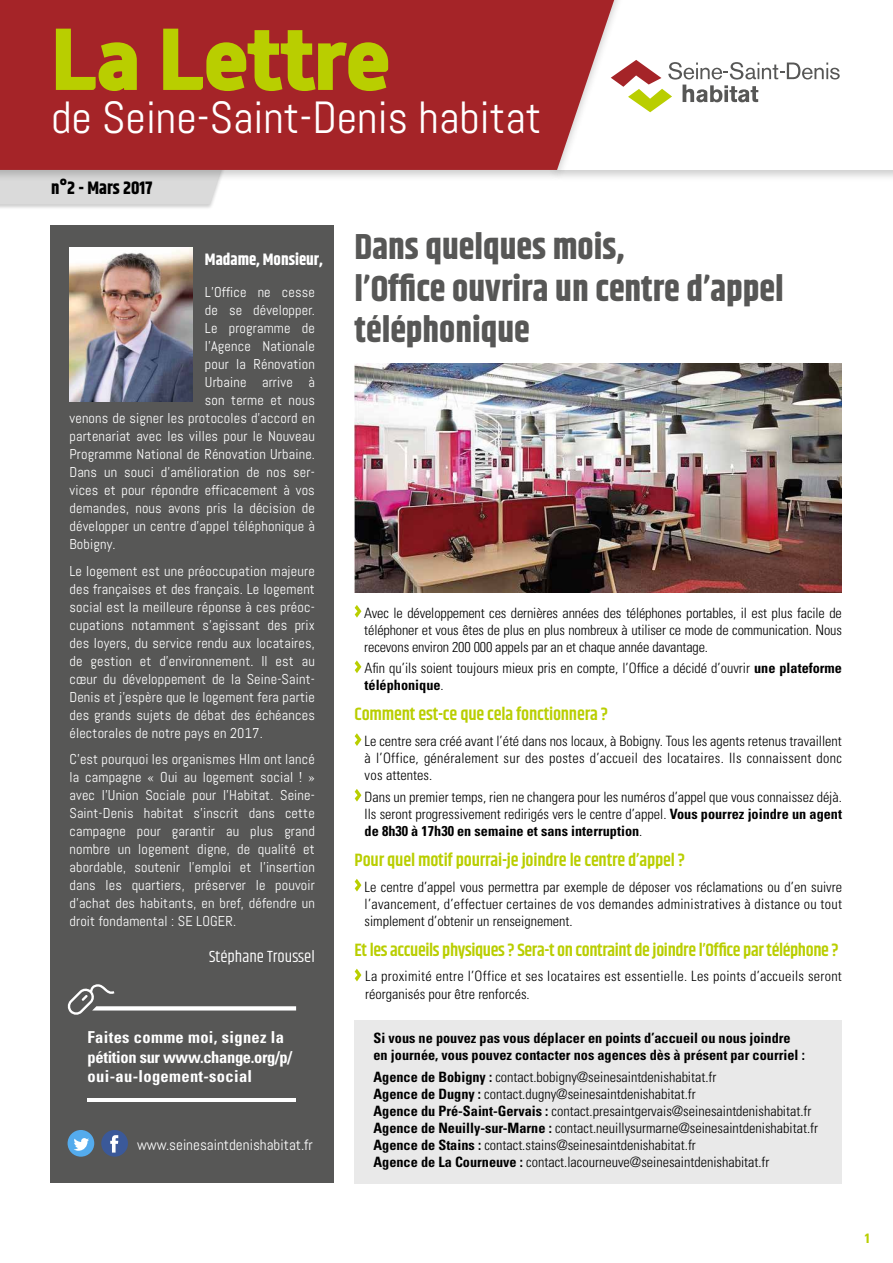
<style>
.page{position:relative;width:893px;height:1263px;background:#fff}
.page>*{position:absolute;margin:0;border:0;box-sizing:border-box;transform-origin:0 0}
.t1{font:700 83.55px "Alwyn New";color:#b9ce00}
.t2{font:45px "Abel";color:#fff}
.t3{font:700 36px/41.7px "Khand";color:#575756}
.t4{font:600 18px "Khand";letter-spacing:-.01em;color:#b9ce00}
.t5{font:700 18px "Khand";color:#000}
.t6{font:700 condensed 16.5px/19.5px "Univers";letter-spacing:.02em;color:#fff}
.t7{font:700 16.5px "Khand";color:#fff}
.t8{font:16.5px "Khand";color:#fff}
.t9{font:15px "Abel";color:#fff}
.t10{font:300 condensed 14.25px/17.1px "Univers";color:#000;text-align:justify}
.t11{font:14.25px/18px "Abel";letter-spacing:.01em;color:#fff;text-align:justify}
.t12{font:700 condensed 14.25px/17.1px "Univers";color:#000}
.t13{font:300 condensed 14.25px/17.1px "Univers";letter-spacing:.02em;color:#000}
.t14{font:700 condensed 13.5px "Univers";color:#b9ce00}
.s1{font-weight:700}
</style>
<div class="page">
<div style="left:50px;top:225px;width:283px;height:958px;background:#575756"></div>
<img style="left:69px;top:248px;width:123px;height:153px">
<div style="left:101px;top:1130px;width:27px;height:27px;background:#3b5999;border-radius:50%"></div>
<svg style="left:110px;top:1135px;width:8px;height:17px"></svg>
<div style="left:68px;top:1130px;width:26px;height:27px;background:#54abed;border-radius:50%"></div>
<svg style="left:74px;top:1138px;width:15px;height:13px"></svg>
<div style="left:0;top:101px;width:246px;height:109px;background:#000;opacity:.2"></div>
<svg style="left:0;top:182px;width:243px;height:22px"></svg>
<div style="left:548px;top:0;width:345px;height:182px;background:#000;opacity:.2"></div>
<div style="left:557px;top:0;width:336px;height:170px;background:#fff"></div>
<div style="left:0;top:0;width:637px;height:182px;background:#000;opacity:.2"></div>
<div style="left:0;top:0;width:614px;height:170px;background:#a52428"></div>
<svg style="left:611px;top:60px;width:229px;height:52px"></svg>
<svg style="left:54px;top:27px;width:84px;height:66px"></svg>
<svg style="left:162px;top:27px;width:228px;height:66px"></svg>
<svg style="left:355px;top:605px;width:6px;height:13px"></svg>
<svg style="left:355px;top:660px;width:6px;height:13px"></svg>
<svg style="left:355px;top:733px;width:6px;height:13px"></svg>
<svg style="left:355px;top:789px;width:6px;height:12px"></svg>
<svg style="left:355px;top:879px;width:6px;height:12px"></svg>
<svg style="left:355px;top:969px;width:6px;height:12px"></svg>
<div style="left:355px;top:1020px;width:487px;height:163px;background:#e9e9e9"></div>
<hr style="left:88px;top:1098px;width:208px;height:4px;background:#fff">
<img style="left:355px;top:364px;width:487px;height:228px">
<svg style="left:67px;top:984px;width:229px;height:31px"></svg>
<h1 class="t1" style="left:51px;top:11px;width:341px">La Lettre</h1>
<h2 class="t2" style="left:51px;top:88px;width:492px">de Seine-Saint-Denis habitat</h2>
<p class="t5" style="left:51px;top:176px;width:103px">n°2 - Mars 2017</p>
<p class="t7" style="left:205px;top:248px;width:119px">Madame, Monsieur,</p>
<p class="t11" style="left:205px;top:283px;width:111px">L’Office ne cesse</p>
<p class="t11" style="left:205px;top:301px;width:111px">de se développer.</p>
<p class="t11" style="left:205px;top:319px;width:111px">Le programme de</p>
<p class="t11" style="left:205px;top:337px;width:111px">l’Agence Nationale</p>
<p class="t11" style="left:205px;top:355px;width:111px">pour la Rénovation</p>
<p class="t11" style="left:205px;top:373px;width:111px">Urbaine arrive à</p>
<p class="t11" style="left:205px;top:391px;width:111px">son terme et nous</p>
<p class="t11" style="left:69px;top:409px;width:247px">venons de signer les protocoles d’accord en</p>
<p class="t11" style="left:69px;top:427px;width:247px">partenariat avec les villes pour le Nouveau</p>
<p class="t11" style="left:69px;top:445px;width:247px">Programme National de Rénovation Urbaine.</p>
<p class="t11" style="left:69px;top:463px;width:247px">Dans un souci d’amélioration de nos ser-</p>
<p class="t11" style="left:69px;top:481px;width:247px">vices et pour répondre efficacement à vos</p>
<p class="t11" style="left:69px;top:499px;width:247px">demandes, nous avons pris la décision de</p>
<p class="t11" style="left:69px;top:517px;width:247px">développer un centre d’appel téléphonique à</p>
<p class="t11" style="left:69px;top:535px;width:48px">Bobigny.</p>
<p class="t11" style="left:69px;top:562px;width:247px">Le logement est une préoccupation majeure des françaises et des français. Le logement social est la meilleure réponse à ces préoc&shy;cupations notamment s’agissant des prix des loyers, du service rendu aux locataires, de gestion et d’environnement. Il est au cœur du développement de la Seine-Saint-Denis et j’espère que le logement fera partie des grands sujets de débat des échéances électorales de notre pays en 2017.</p>
<p class="t11" style="left:69px;top:750px;width:247px">C’est pourquoi les organismes Hlm ont lancé la campagne « Oui au logement social ! » avec l’Union Sociale pour l’Habitat. Seine-Saint-Denis habitat s’inscrit dans cette campagne pour garantir au plus grand nombre un logement digne, de qualité et abordable, soutenir l’emploi et l’insertion dans les quartiers, préserver le pouvoir d’achat des habitants, en bref, défendre un droit fondamental : SE LOGER.</p>
<p class="t8" style="left:209px;top:946px;width:107px">Stéphane Troussel</p>
<p class="t6" style="left:88px;top:1027px;width:206px">Faites comme moi, signez la pétition sur www.change.org/p/ oui-au-logement-social</p>
<p class="t9" style="left:137px;top:1135px;width:177px">www.seinesaintdenishabitat.fr</p>
<h3 class="t3" style="left:355px;top:228px;width:431px">Dans quelques mois,<br>l’Office ouvrira un centre d’appel téléphonique</h3>
<p class="t10" style="left:364px;top:604px;width:479px">Avec le développement ces dernières années des téléphones portables, il est plus facile de téléphoner et vous êtes de plus en plus nombreux à utiliser ce mode de communication. Nous recevons environ 200 000 appels par an et chaque année davantage.</p>
<p class="t10" style="left:365px;top:660px;width:479px">Afin qu’ils soient toujours mieux pris en compte, l’Office a décidé d’ouvrir <span class="s1">une plateforme téléphonique</span>.</p>
<p class="t4" style="left:355px;top:702px;width:255px">Comment est-ce que cela fonctionnera ?</p>
<p class="t10" style="left:365px;top:732px;width:479px">Le centre sera créé avant l’été dans nos locaux, à Bobigny. Tous les agents retenus travaillent à l’Office, généralement sur des postes d’accueil des locataires. Ils connaissent donc vos attentes.</p>
<p class="t10" style="left:365px;top:788px;width:479px">Dans un premier temps, rien ne changera pour les numéros d’appel que vous connaissez déjà.<br>Ils seront progressivement redirigés vers le centre d’appel. <span class="s1">Vous pourrez joindre un agent de 8h30 à 17h30 en semaine et sans interruption</span>.</p>
<p class="t4" style="left:355px;top:848px;width:332px">Pour quel motif pourrai-je joindre le centre d’appel ?</p>
<p class="t10" style="left:365px;top:878px;width:479px">Le centre d’appel vous permettra par exemple de déposer vos réclamations ou d’en suivre l’avancement, d’effectuer certaines de vos demandes administratives à distance ou tout simplement d’obtenir un renseignement.</p>
<p class="t4" style="left:355px;top:938px;width:486px">Et les accueils physiques ? Sera-t on contraint de joindre l’Office par téléphone ?</p>
<p class="t13" style="left:365px;top:968px;width:478px">La proximité entre l’Office et ses locataires est essentielle. Les points d’accueils seront réorganisés pour être renforcés.</p>
<p class="t12" style="left:373px;top:1029px;width:433px">Si vous ne pouvez pas vous déplacer en points d’accueil ou nous joindre en journée, vous pouvez contacter nos agences dès à présent par courriel :</p>
<p class="t10" style="left:373px;top:1068px;width:446px;text-align:left"><span class="s1">Agence de Bobigny :</span> contact.bobigny@seinesaintdenishabitat.fr<br><span class="s1">Agence de Dugny :</span> contact.dugny@seinesaintdenishabitat.fr<br><span class="s1">Agence du Pré-Saint-Gervais :</span> contact.presaintgervais@seinesaintdenishabitat.fr <span class="s1">Agence de Neuilly-sur-Marne :</span> contact.neuillysurmarne@seinesaintdenishabitat.fr <span class="s1">Agence de Stains :</span> contact.stains@seinesaintdenishabitat.fr<br><span class="s1">Agence de La Courneuve :</span> contact.lacourneuve@seinesaintdenishabitat.fr</p>
<p class="t14" style="left:864px;top:1230px;width:7px">1</p>
</div>
